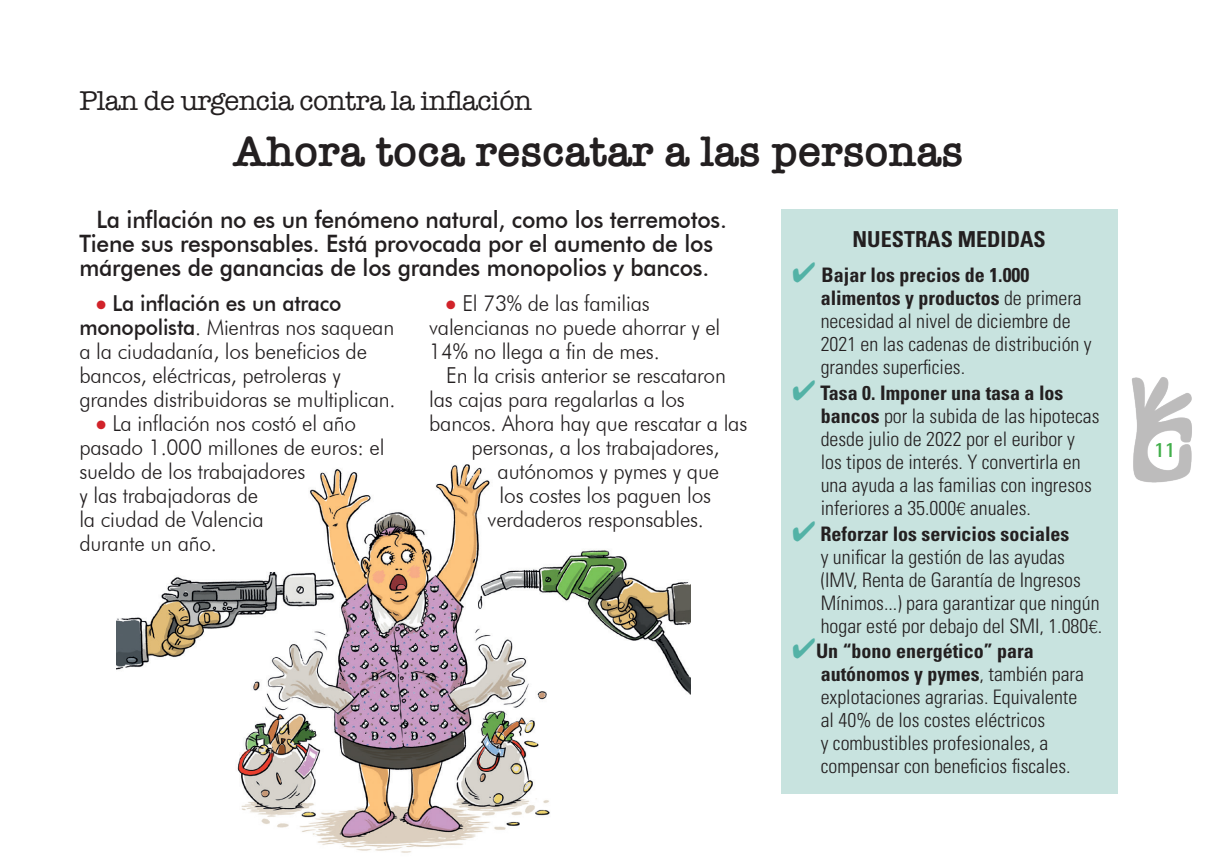
<style>
.page{position:relative;width:1214px;height:862px;background:#fff}
.page>*{position:absolute;margin:0;border:0;box-sizing:border-box;transform-origin:0 0}
.Título{font:600 44px "American Typewriter";color:#231f20}
.Subtítulo{font:28px "American Typewriter";letter-spacing:-.02em;color:#231f20}
.Intro{font:500 24px/24px "Futura BT";letter-spacing:-.01em;color:#231f20;scale:.95 1}
.Texto_1_justificado{font:300 22px/24px "Futura BT";letter-spacing:-.01em;color:#231f20;scale:.95 1}
.TÍTULO_CUADROS{font:700 condensed 22px "Univers";color:#231f20}
.TEXTO_NUMERADO_CUADR{font:300 condensed 20px/23px "Univers";color:#231f20}
.Numeración{font:condensed 20px "Univers";color:#40ae49;scale:1.2 1}
.s1{color:#d1232a}
.s2{font-weight:500}
.s3{color:#53b2a6}
.s4{font-weight:700}
.s5{font-family:"Helvetica";font-stretch:normal;font-size:18px}
</style>
<div class="page">
<img style="left:116px;top:464px;width:574px;height:389px">
<img style="left:1132px;top:377px;width:60px;height:106px">
<div style="left:780px;top:210px;width:337px;height:584px;background:#c8e3df"></div>
<p class="Subtítulo" style="left:79px;top:79px;width:454px">Plan de urgencia contra la inflación</p>
<p class="Título" style="left:234px;top:118px;width:731px">Ahora toca rescatar a las personas</p>
<p class="Intro" style="left:79px;top:207px;width:683px;text-indent:17px">La inflación no es un fenómeno natural, como los terremotos.<br>Tiene sus responsables. Está provocada por el aumento de los márgenes de ganancias de los grandes monopolios y bancos.</p>
<p class="Texto_1_justificado" style="left:79px;top:291px;width:334px;text-indent:17px"><span class="s1">●</span> <span class="s2">La inflación es un atraco monopolista</span>. Mientras nos saquean a la ciudadanía, los beneficios de bancos, eléctricas, petroleras y grandes distribuidoras se multiplican.</p>
<p class="Texto_1_justificado" style="left:79px;top:411px;width:323px;text-indent:17px"><span class="s1">●</span> La inflación nos costó el año pasado 1.000 millones de euros: el sueldo de los trabajadores<br>y las trabajadoras de<br>la ciudad de Valencia<br>durante un año.</p>
<p class="Texto_1_justificado" style="left:429px;top:291px;width:308px;text-indent:17px"><span class="s1">●</span> El 73% de las familias valencianas no puede ahorrar y el<br>14% no llega a fin de mes.</p>
<p class="Texto_1_justificado" style="left:446px;top:363px;width:296px">En la crisis anterior se rescataron</p>
<p class="Texto_1_justificado" style="left:429px;top:387px;width:270px">las cajas para regalarlas a los</p>
<p class="Texto_1_justificado" style="left:429px;top:411px;width:336px">bancos. Ahora hay que rescatar a las</p>
<p class="Texto_1_justificado" style="left:471px;top:435px;width:262px">personas, a los trabajadores,</p>
<p class="Texto_1_justificado" style="left:497px;top:459px;width:235px">autónomos y pymes y que</p>
<p class="Texto_1_justificado" style="left:499px;top:483px;width:224px">los costes los paguen los</p>
<p class="Texto_1_justificado" style="left:487px;top:507px;width:229px">verdaderos responsables.</p>
<p class="TÍTULO_CUADROS" style="left:852px;top:226px;width:195px">NUESTRAS MEDIDAS</p>
<p class="TEXTO_NUMERADO_CUADR" style="left:820px;top:263px;width:272px;text-indent:-28px"><span class="s3">✔</span> <span class="s4">Bajar los precios de 1.000 alimentos y productos</span> de primera necesidad al nivel de diciembre de<br>2021 en las cadenas de distribución y grandes superficies.</p>
<p class="TEXTO_NUMERADO_CUADR" style="left:820px;top:381px;width:280px;text-indent:-28px"><span class="s3">✔</span> <span class="s4">Tasa 0. Imponer una tasa a los bancos</span> por la subida de las hipotecas desde julio de 2022 por el euribor y los tipos de interés. Y convertirla en una ayuda a las familias con ingresos inferiores a 35.000<span class="s5">€</span> anuales.</p>
<p class="TEXTO_NUMERADO_CUADR" style="left:820px;top:522px;width:283px;text-indent:-28px"><span class="s3">✔</span> <span class="s4">Reforzar los servicios sociales<br></span>y unificar la gestión de las ayudas (IMV, Renta de Garantía de Ingresos Mínimos...) para garantizar que ningún hogar esté por debajo del SMI, 1.080<span class="s5">€</span>.</p>
<p class="TEXTO_NUMERADO_CUADR" style="left:820px;top:639px;width:265px;text-indent:-28px"><span class="s3">✔</span><span class="s4">Un “bono energético” para autónomos y pymes</span>, también para explotaciones agrarias. Equivalente al 40% de los costes eléctricos<br>y combustibles profesionales, a compensar con beneficios fiscales.</p>
<p class="Numeración" style="left:1153px;top:438px;width:19px">11</p>
</div>
